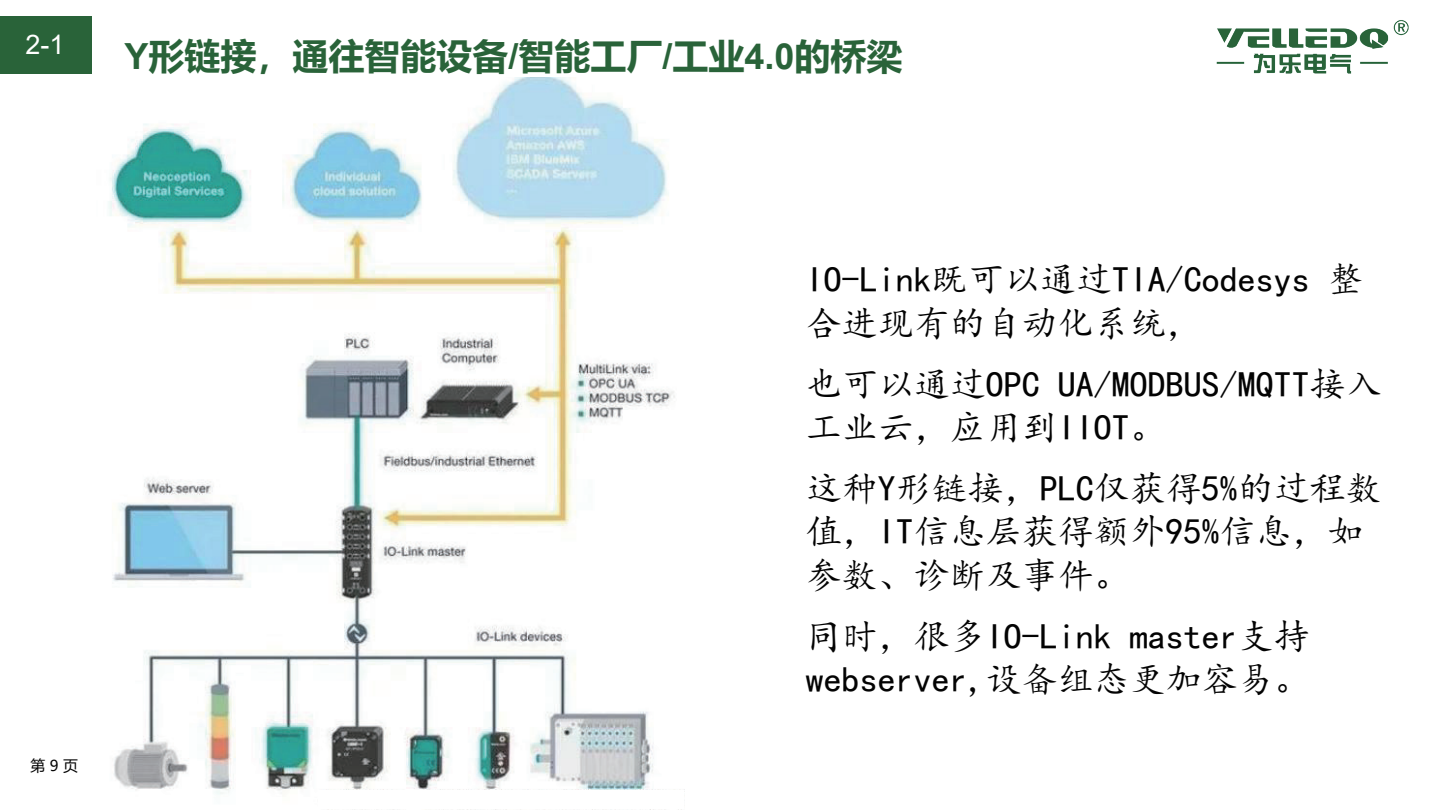
<style>
.page{position:relative;width:1440px;height:810px;background:#fff}
.page>*{position:absolute;margin:0;border:0;box-sizing:border-box;transform-origin:0 0}
.t1{font:36px/43.2px "Kai Ti";color:#030303}
.t2{font:700 36px "Microsoft Ya Hei";color:#296339}
.t3{font:27px "Arial";color:#fff}
.t4{font:14.85px "Microsoft Ya Hei";color:#030303}
.s1{font-family:"Arial"}
</style>
<div class="page">
<div style="left:0;top:16px;width:92px;height:58px;background:#296339"></div>
<img style="left:108px;top:77px;width:577px;height:733px">
<img style="left:1216px;top:20px;width:193px;height:54px">
<div style="left:318px;top:790px;width:366px;height:18px;background:#fff"></div>
<p class="t3" style="left:26px;top:26px;width:41px">2-1</p>
<p class="t2" style="left:124px;top:30px;width:779px"><span class="s1">Y</span>形链接，通往智能设备<span class="s1">/</span>智能工厂<span class="s1">/</span>工业<span class="s1">4.0</span>的桥梁</p>
<p class="t4" style="left:31px;top:755px;width:49px">第 9 页</p>
<p class="t1" style="left:806px;top:259px;width:559px">IO-Link既可以通过TIA/Codesys 整合进现有的自动化系统，</p>
<p class="t1" style="left:806px;top:363px;width:577px">也可以通过OPC UA/MODBUS/MQTT接入工业云，应用到IIOT。</p>
<p class="t1" style="left:806px;top:467px;width:577px">这种Y形链接，PLC仅获得5%的过程数值，IT信息层获得额外95%信息，如参数、诊断及事件。</p>
<p class="t1" style="left:806px;top:615px;width:505px">同时，很多IO-Link master支持webserver,设备组态更加容易。</p>
</div>
